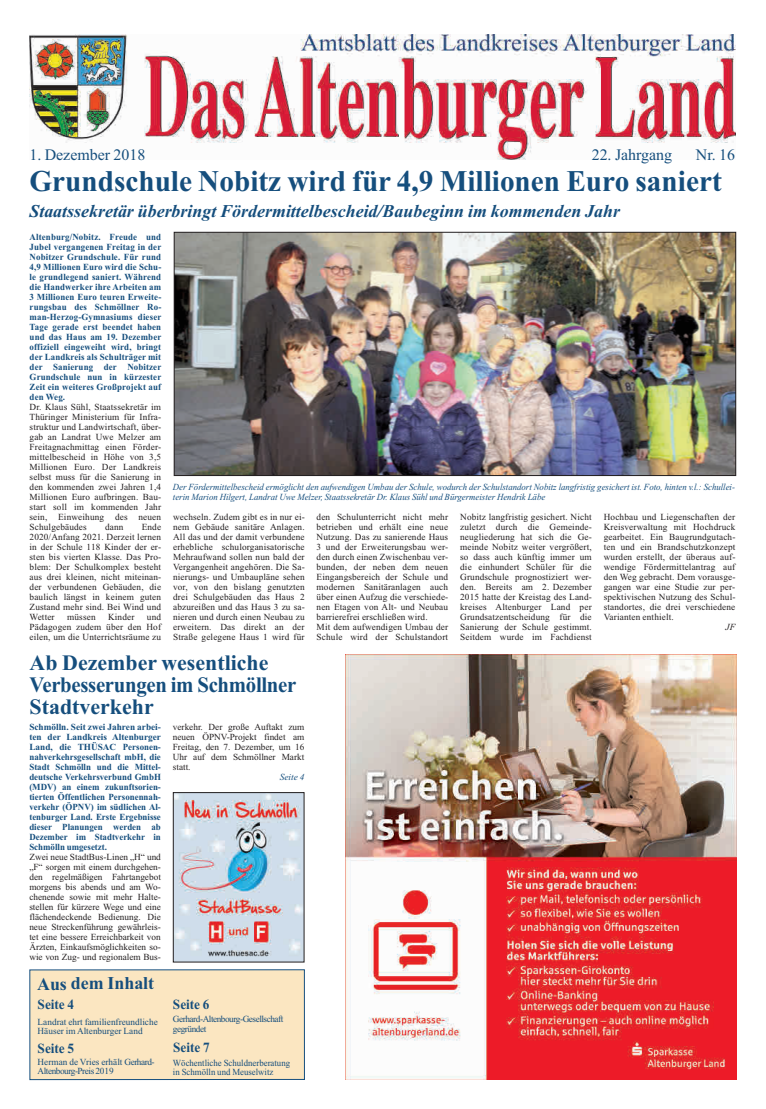
<style>
.page{position:relative;width:766px;height:1109px;background:#fff}
.page>*{position:absolute;margin:0;border:0;box-sizing:border-box;transform-origin:0 0}
.t1{font:700 30px "Times New Roman";color:#154e7d}
.t2{font:700 22px/22px "Times New Roman";color:#154e7d}
.t3{font:italic 700 18px "Times New Roman";color:#154e7d}
.t4{font:700 18px "Times New Roman";color:#154e7d}
.t5{font:16px "Times New Roman";color:#154e7d}
.t6{font:700 14px "Times New Roman";color:#154e7d;scale:.95 1}
.t7{font:9.3px/10px "Times New Roman";letter-spacing:.015em;color:#231f20;text-align:justify}
.t8{font:700 9.3px/10px "Times New Roman";letter-spacing:.015em;color:#154e7d;scale:.96 1}
.t9{font:700 9.3px/10px "Times New Roman";letter-spacing:.015em;color:#154e7d}
.t10{font:italic 9.3px/10px "Times New Roman";color:#154e7d;scale:.95 1}
.t11{font:9.3px/9.3px "Times New Roman";letter-spacing:-.05em;color:#154e7d}
.t12{font:9.3px/9.3px "Times New Roman";color:#154e7d}
.t13{font:9.3px/9px "Times New Roman";color:#154e7d;scale:.95 1}
.t14{font:italic 9.3px "Times New Roman";color:#154e7d}
.t15{font:italic 9.3px "Times New Roman";color:#231f20}
.s1{font-weight:400;color:#231f20}
</style>
<div class="page">
<img style="left:29px;top:34px;width:706px;height:126px">
<div style="left:30px;top:969px;width:274px;height:110px;background:#fbe6c1"></div>
<img style="left:175px;top:794px;width:127px;height:166px">
<div style="left:173px;top:792px;width:131px;height:170px;border:1px solid #231f20"></div>
<img style="left:176px;top:234px;width:557px;height:240px">
<div style="left:174px;top:232px;width:561px;height:244px;border:1px solid #231f20"></div>
<img style="left:345px;top:654px;width:391px;height:425px">
<p class="t5" style="left:29px;top:144px;width:117px">1. Dezember 2018</p>
<p class="t5" style="left:591px;top:144px;width:82px">22. Jahrgang</p>
<p class="t5" style="left:695px;top:144px;width:41px">Nr. 16</p>
<p class="t1" style="left:29px;top:160px;width:693px">Grundschule Nobitz wird für 4,9 Millionen Euro saniert</p>
<p class="t3" style="left:29px;top:198px;width:592px">Staatssekretär überbringt Fördermittelbescheid/Baubeginn im kommenden Jahr</p>
<p class="t8" style="left:30px;top:231px;width:139px">Altenburg/Nobitz. Freude und<br>Jubel vergangenen Freitag in der<br>Nobitzer Grundschule. Für rund<br>4,9 Millionen Euro wird die Schu&shy;le grundlegend saniert. Während die Handwerker ihre Arbeiten am<br>3 Millionen Euro teuren Erweite&shy;rungsbau des Schmöllner Ro&shy;man-Herzog-Gymnasiums dieser<br>Tage gerade erst beendet haben und das Haus am 19. Dezember offiziell eingeweiht wird, bringt der Landkreis als Schulträger mit der Sanierung der Nobitzer<br>Grundschule nun in kürzester<br>Zeit ein weiteres Großprojekt auf den Weg.<br><span class="s1">Dr. Klaus Sühl, Staatssekretär im<br>Thüringer Ministerium für Infra&shy;struktur und Landwirtschaft, über&shy;gab an Landrat Uwe Melzer am<br>Freitagnachmittag einen Förder&shy;mittelbescheid in Höhe von 3,5<br>Millionen Euro. Der Landkreis selbst muss für die Sanierung in den kommenden zwei Jahren 1,4<br>Millionen Euro aufbringen. Bau&shy;start soll im kommenden Jahr sein, Einweihung des neuen<br>Schulgebäudes</span></p>
<p class="t7" style="left:30px;top:522px;width:133px;text-indent:112px">Ende 2020/Anfang 2021. Derzeit lernen in der Schule 118 Kinder der er&shy;sten bis vierten Klasse. Das Pro&shy;blem: Der Schulkomplex besteht aus drei kleinen, nicht miteinan&shy;der verbundenen Gebäuden, die baulich längst in keinem guten Zustand mehr sind. Bei Wind und Wetter</p>
<p class="t7" style="left:105px;top:522px;width:20px">dann</p>
<p class="t7" style="left:30px;top:612px;width:133px;text-indent:117px">und Pädagogen zudem über den Hof eilen, um die Unterrichtsräume zu</p>
<p class="t7" style="left:67px;top:612px;width:30px">müssen</p>
<p class="t7" style="left:108px;top:612px;width:28px">Kinder</p>
<p class="t10" style="left:173px;top:482px;width:593px">Der Fördermittelbescheid ermöglicht den aufwendigen Umbau der Schule, wodurch der Schulstandort Nobitz langfristig gesichert ist. Foto, hinten v.l.: Schullei&shy;terin Marion Hilgert, Landrat Uwe Melzer, Staatssekretär Dr. Klaus Sühl und Bürgermeister Hendrik Läbe</p>
<p class="t7" style="left:173px;top:512px;width:133px">wechseln. Zudem gibt es in nur ei&shy;nem Gebäude sanitäre Anlagen.<br>All das und der damit verbundene erhebliche schulorganisatorische Mehraufwand sollen nun bald der Vergangenheit angehören. Die Sa&shy;nierungs- und Umbaupläne sehen vor, von den bislang genutzten drei Schulgebäuden das Haus 2 abzureißen und das Haus 3 zu sa&shy;nieren und durch einen Neubau zu erweitern. Das direkt an der Straße gelegene Haus 1 wird für</p>
<p class="t7" style="left:316px;top:511px;width:133px;text-align:left">den Schulunterricht nicht mehr betrieben und erhält eine neue<br>Nutzung. Das zu sanierende Haus<br>3 und der Erweiterungsbau wer&shy;den durch einen Zwischenbau ver&shy;bunden, der neben dem neuen<br>Eingangsbereich der Schule und modernen Sanitäranlagen auch über einen Aufzug die verschiede&shy;nen Etagen von Alt- und Neubau barrierefrei erschließen wird.<br>Mit dem aufwendigen Umbau der<br>Schule wird der Schulstandort</p>
<p class="t7" style="left:460px;top:511px;width:133px">Nobitz langfristig gesichert. Nicht zuletzt durch die Gemeinde&shy;neugliederung hat sich die Ge&shy;meinde Nobitz weiter vergrößert, so dass auch künftig immer um die einhundert Schüler für die Grundschule prognostiziert wer&shy;den. Bereits am 2. Dezember 2015 hatte der Kreistag des Land&shy;kreises Altenburger Land per Grundsatzentscheidung für die Sanierung der Schule gestimmt.<br>Seitdem wurde im Fachdienst</p>
<p class="t7" style="left:603px;top:512px;width:133px">Hochbau und Liegenschaften der</p>
<p class="t7" style="left:603px;top:522px;width:133px">Kreisverwaltung mit Hochdruck</p>
<p class="t7" style="left:603px;top:532px;width:133px">gearbeitet. Ein Baugrundgutach-</p>
<p class="t7" style="left:603px;top:542px;width:133px">ten und ein Brandschutzkonzept</p>
<p class="t7" style="left:603px;top:552px;width:133px">wurden erstellt, der überaus auf-</p>
<p class="t7" style="left:603px;top:562px;width:133px">wendige Fördermittelantrag auf</p>
<p class="t7" style="left:603px;top:572px;width:133px">den Weg gebracht. Dem vorausge-</p>
<p class="t7" style="left:603px;top:582px;width:133px">gangen war eine Studie zur per-</p>
<p class="t7" style="left:603px;top:592px;width:133px">spektivischen Nutzung des Schul-</p>
<p class="t7" style="left:603px;top:602px;width:133px">standortes, die drei verschiedene</p>
<p class="t7" style="left:603px;top:612px;width:72px">Varianten enthielt.</p>
<p class="t15" style="left:725px;top:620px;width:11px">JF</p>
<p class="t2" style="left:30px;top:651px;width:268px">Ab Dezember wesentliche<br>Verbesserungen im Schmöllner<br>Stadtverkehr</p>
<p class="t9" style="left:29px;top:721px;width:133px">Schmölln. Seit zwei Jahren arbei&shy;ten der Landkreis Altenburger<br>Land, die THÜSAC Personen&shy;nahverkehrsgesellschaft mbH, die<br>Stadt Schmölln und die Mittel&shy;deutsche Verkehrsverbund GmbH (MDV) an einem zukunftsorien&shy;tierten Öffentlichen Personennah&shy;verkehr (ÖPNV) im südlichen Al&shy;tenburger Land. Erste Ergebnisse dieser Planungen werden ab<br>Dezember im Stadtverkehr in<br>Schmölln umgesetzt.<br><span class="s1">Zwei neue StadtBus-Linen „H“ und „F“ sorgen mit einem durchgehen&shy;den regelmäßigen Fahrtangebot morgens bis abends und am Wo&shy;chenende sowie mit mehr Halte&shy;stellen für kürzere Wege und eine flächendeckende Bedienung. Die neue Streckenführung gewährleis&shy;tet eine bessere Erreichbarkeit von<br>Ärzten, Einkaufsmöglichkeiten so&shy;wie von Zug- und regionalem Bus-</span></p>
<p class="t7" style="left:173px;top:722px;width:133px">verkehr. Der große Auftakt zum</p>
<p class="t7" style="left:173px;top:732px;width:133px">neuen ÖPNV-Projekt findet am</p>
<p class="t7" style="left:173px;top:742px;width:133px">Freitag, den 7. Dezember, um 16</p>
<p class="t7" style="left:173px;top:752px;width:133px">Uhr auf dem Schmöllner Markt</p>
<p class="t7" style="left:173px;top:762px;width:19px">statt.</p>
<p class="t14" style="left:280px;top:770px;width:26px">Seite 4</p>
<p class="t4" style="left:37px;top:970px;width:119px">Aus dem Inhalt</p>
<p class="t6" style="left:38px;top:994px;width:40px">Seite 4</p>
<p class="t12" style="left:38px;top:1016px;width:122px">Landrat ehrt familienfreundliche<br>Häuser im Altenburger Land</p>
<p class="t6" style="left:38px;top:1038px;width:40px">Seite 5</p>
<p class="t11" style="left:38px;top:1056px;width:118px">Herman de Vries erhält Gerhard-<br>Altenbourg-Preis 2019</p>
<p class="t6" style="left:173px;top:994px;width:40px">Seite 6</p>
<p class="t11" style="left:173px;top:1014px;width:112px">Gerhard-Altenbourg-Gesellschaft gegründet</p>
<p class="t6" style="left:173px;top:1037px;width:40px">Seite 7</p>
<p class="t13" style="left:173px;top:1057px;width:125px">Wöchentliche Schuldnerberatung in Schmölln und Meuselwitz</p>
</div>
